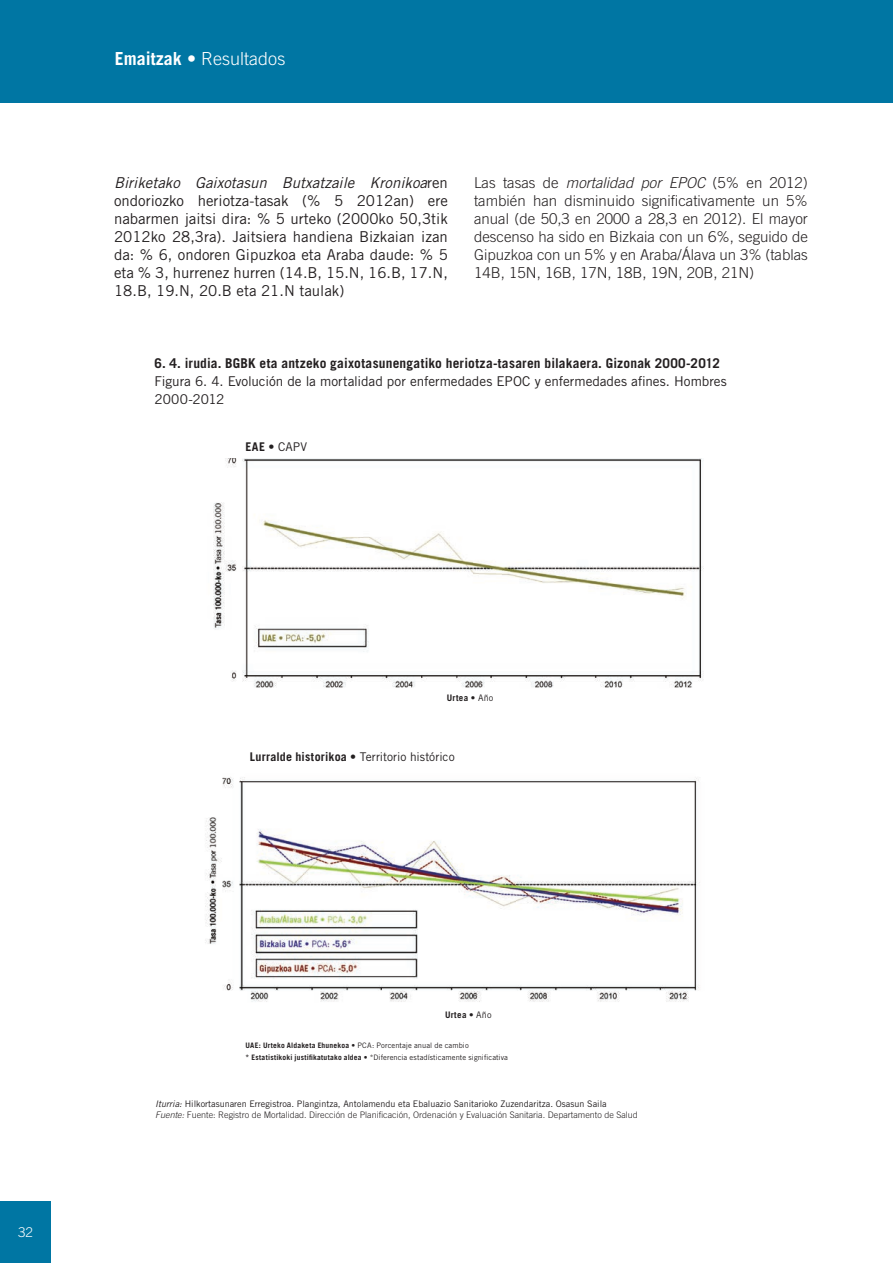
<style>
.page{position:relative;width:893px;height:1263px;background:#fff}
.page>*{position:absolute;margin:0;border:0;box-sizing:border-box;transform-origin:0 0}
.t1{font:300 18px "Trade Gothic";color:#fff}
.euskara1{font:15px/18px "Trade Gothic";color:#231f20;text-align:justify}
.GAZTELANIA1{font:300 15px/18px "Trade Gothic";color:#231f20;text-align:justify}
.TITGRAF_C{font:13.5px/18px "Trade Gothic";color:#231f20}
.TITGRAF_E{font:700 13.5px "Trade Gothic";letter-spacing:.015em;color:#231f20}
.t2{font:300 13.5px "Trade Gothic";color:#fff}
._3_grafico{font:12px "Trade Gothic";letter-spacing:-.005em;color:#231f20}
.t3{font:300 9px "Trade Gothic";color:#231f20}
.t4{font:9px "Trade Gothic";color:#231f20}
._3_grafico-2{font:700 9px "Trade Gothic";letter-spacing:.04em;color:#231f20}
._3_grafico-3{font:7.5px "Trade Gothic";letter-spacing:.01em;color:#231f20}
.s1{font-weight:700}
.s2{font-style:italic}
.s3{font-weight:400}
</style>
<div class="page">
<div style="left:0;top:0;width:893px;height:103px;background:#0076a3"></div>
<div style="left:0;top:1201px;width:51px;height:62px;background:#0076a3"></div>
<img style="left:213px;top:458px;width:491px;height:230px">
<img style="left:205px;top:777px;width:495px;height:225px">
<p class="t1" style="left:115px;top:48px;width:172px"><span class="s1">Emaitzak</span> • Resultados</p>
<p class="euskara1" style="left:114px;top:174px;width:335px"><span class="s2">Biriketako Gaixotasun Butxatzaile Kronikoa</span>ren ondoriozko heriotza-tasak (% 5 2012an) ere nabarmen jaitsi dira: % 5 urteko (2000ko 50,3tik 2012ko 28,3ra). Jaitsiera handiena Bizkaian izan da: % 6, ondoren Gipuzkoa eta Araba daude: % 5 eta % 3, hurrenez hurren (14.B, 15.N, 16.B, 17.N, 18.B, 19.N, 20.B eta 21.N taulak)</p>
<p class="GAZTELANIA1" style="left:474px;top:174px;width:335px">Las tasas de <span class="s2">mortalidad por EPOC</span> (5% en 2012) también han disminuido significativamente un 5% anual (de 50,3 en 2000 a 28,3 en 2012). El mayor descenso ha sido en Bizkaia con un 6%, seguido de Gipuzkoa con un 5% y en Araba/Álava un 3% (tablas 14B, 15N, 16B, 17N, 18B, 19N, 20B, 21N)</p>
<p class="TITGRAF_E" style="left:154px;top:355px;width:567px">6. 4. irudia. BGBK eta antzeko gaixotasunengatiko heriotza-tasaren bilakaera. Gizonak 2000-2012</p>
<p class="TITGRAF_C" style="left:154px;top:372px;width:574px">Figura 6. 4. Evolución de la mortalidad por enfermedades EPOC y enfermedades afines. Hombres<br>2000-2012</p>
<p class="_3_grafico" style="left:246px;top:439px;width:63px"><span class="s1">EAE</span> • CAPV</p>
<p class="_3_grafico-2" style="left:447px;top:692px;width:48px">Urtea <span class="s3">• Año</span></p>
<p class="_3_grafico" style="left:250px;top:750px;width:206px"><span class="s1">Lurralde historikoa</span> • Territorio histórico</p>
<p class="t2" style="left:18px;top:1225px;width:17px">32</p>
<p class="_3_grafico-2" style="left:445px;top:1009px;width:48px">Urtea <span class="s3">• Año</span></p>
<p class="_3_grafico-3" style="left:246px;top:1041px;width:225px"><span class="s1">UAE: Urteko Aldaketa Ehunekoa</span> • PCA: Porcentaje anual de cambio</p>
<p class="_3_grafico-3" style="left:246px;top:1053px;width:264px"><span class="s1">* Estatistikoki justifikatutako aldea</span> • *Diferencia estadísticamente significativa</p>
<p class="t4" style="left:155px;top:1098px;width:453px"><span class="s2">Iturria:</span> Hilkortasunaren Erregistroa. Plangintza, Antolamendu eta Ebaluazio Sanitarioko Zuzendaritza. Osasun Saila</p>
<p class="t3" style="left:155px;top:1109px;width:484px"><span class="s2">Fuente:</span> Fuente: Registro de Mortalidad. Dirección de Planificación, Ordenación y Evaluación Sanitaria. Departamento de Salud</p>
</div>
